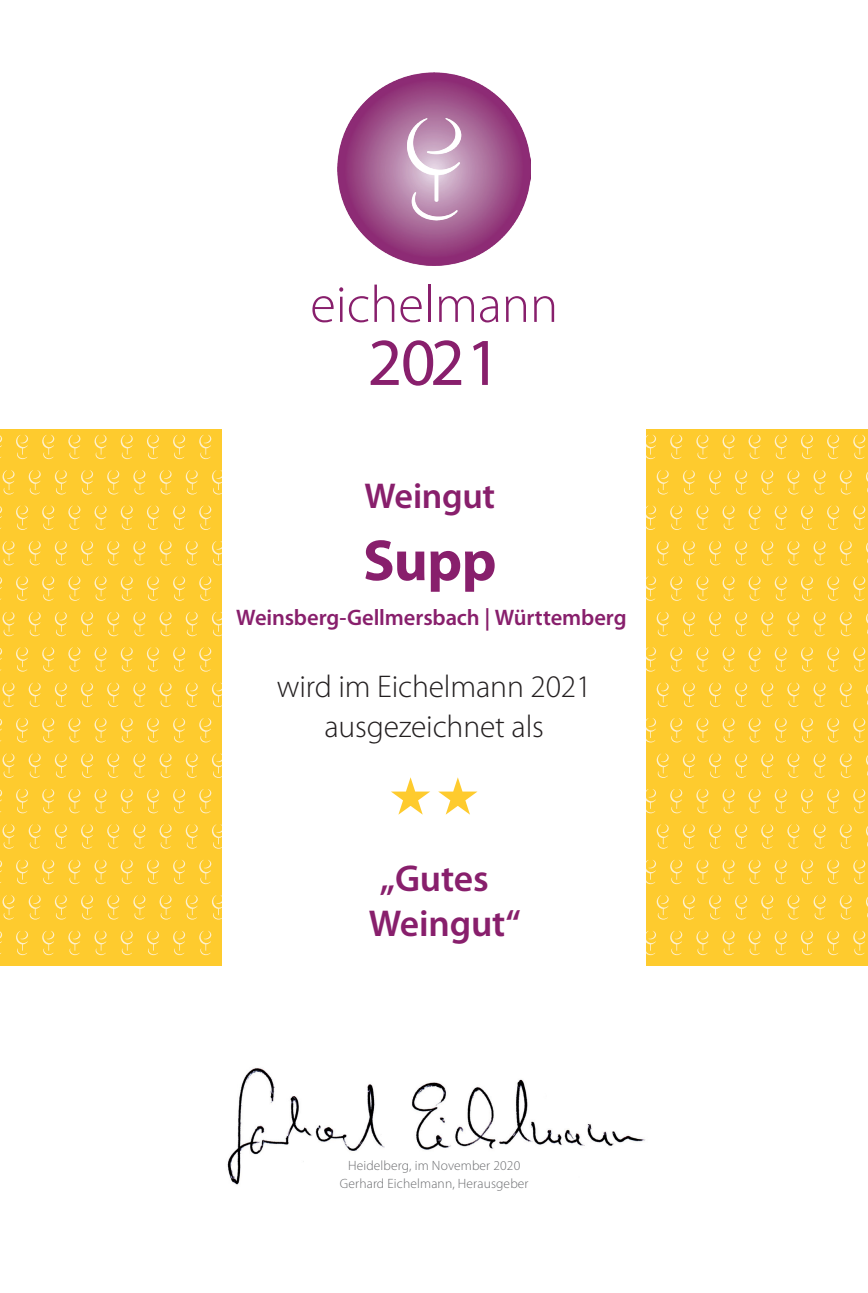
<style>
.page{position:relative;width:868px;height:1293px;background:#fff}
.page>*{position:absolute;margin:0;border:0;box-sizing:border-box;transform-origin:0 0}
.t1{font:67.5px "Myriad Pro";color:#881f6c}
._1__Name_Preisträger{font:700 58.5px "Myriad Pro";color:#881f6c}
.t2{font:300 52.5px "Myriad Pro";color:#881f6c}
._4__Name_Auszeichnun{font:600 37.5px "Myriad Pro";letter-spacing:-.005em;color:#881f6c}
._1__Name_Preisträger-2{font:600 36px "Myriad Pro";letter-spacing:-.01em;color:#881f6c}
._3__Text_Auszeichnun{font:300 31.5px "Myriad Pro";letter-spacing:-.005em;color:#231f20}
._2__Ortschaft_Winzer{font:600 22.5px "Myriad Pro";letter-spacing:-.005em;color:#881f6c}
._5__Infotext{font:300 13.5px "Myriad Pro";letter-spacing:.01em;color:#6c6d70}
</style>
<div class="page">
<div style="left:0;top:428px;width:221px;height:537px;background:#fecb2e"></div>
<svg style="left:0;top:647px;width:212px;height:24px"></svg>
<svg style="left:2px;top:682px;width:219px;height:25px"></svg>
<svg style="left:0;top:435px;width:212px;height:24px"></svg>
<svg style="left:0;top:718px;width:212px;height:24px"></svg>
<svg style="left:2px;top:470px;width:219px;height:24px"></svg>
<svg style="left:2px;top:753px;width:219px;height:25px"></svg>
<svg style="left:0;top:505px;width:212px;height:25px"></svg>
<svg style="left:0;top:789px;width:212px;height:24px"></svg>
<svg style="left:2px;top:541px;width:219px;height:24px"></svg>
<svg style="left:2px;top:824px;width:219px;height:25px"></svg>
<svg style="left:0;top:576px;width:212px;height:25px"></svg>
<svg style="left:0;top:859px;width:212px;height:25px"></svg>
<svg style="left:0;top:930px;width:212px;height:25px"></svg>
<svg style="left:2px;top:612px;width:219px;height:24px"></svg>
<svg style="left:2px;top:895px;width:219px;height:24px"></svg>
<div style="left:646px;top:428px;width:221px;height:537px;background:#fecb2e"></div>
<svg style="left:646px;top:647px;width:220px;height:24px"></svg>
<svg style="left:656px;top:682px;width:211px;height:25px"></svg>
<svg style="left:646px;top:435px;width:220px;height:24px"></svg>
<svg style="left:646px;top:718px;width:220px;height:24px"></svg>
<svg style="left:656px;top:470px;width:211px;height:24px"></svg>
<svg style="left:656px;top:753px;width:211px;height:25px"></svg>
<svg style="left:646px;top:505px;width:220px;height:25px"></svg>
<svg style="left:646px;top:789px;width:220px;height:24px"></svg>
<svg style="left:656px;top:541px;width:211px;height:24px"></svg>
<svg style="left:656px;top:824px;width:211px;height:25px"></svg>
<svg style="left:646px;top:576px;width:220px;height:25px"></svg>
<svg style="left:646px;top:859px;width:220px;height:25px"></svg>
<svg style="left:646px;top:930px;width:220px;height:25px"></svg>
<svg style="left:656px;top:612px;width:211px;height:24px"></svg>
<svg style="left:656px;top:895px;width:211px;height:24px"></svg>
<img style="left:338px;top:72px;width:192px;height:193px">
<svg style="left:391px;top:777px;width:39px;height:37px"></svg>
<svg style="left:438px;top:777px;width:39px;height:37px"></svg>
<img style="left:227px;top:1068px;width:419px;height:117px">
<p class="t2" style="left:310px;top:275px;width:249px">eichelmann</p>
<p class="t1" style="left:367px;top:321px;width:135px">2021</p>
<p class="_1__Name_Preisträger-2" style="left:364px;top:473px;width:132px">Weingut</p>
<p class="_1__Name_Preisträger" style="left:363px;top:522px;width:135px">Supp</p>
<p class="_2__Ortschaft_Winzer" style="left:236px;top:603px;width:392px">Weinsberg-Gellmersbach | Württemberg</p>
<p class="_3__Text_Auszeichnun" style="left:277px;top:669px;width:316px">wird im Eichelmann 2021</p>
<p class="_3__Text_Auszeichnun" style="left:324px;top:709px;width:221px">ausgezeichnet als</p>
<p class="_4__Name_Auszeichnun" style="left:379px;top:854px;width:110px">„Gutes</p>
<p class="_4__Name_Auszeichnun" style="left:369px;top:899px;width:153px">Weingut“</p>
<p class="_5__Infotext" style="left:348px;top:1158px;width:174px">Heidelberg, im November 2020</p>
<p class="_5__Infotext" style="left:340px;top:1176px;width:190px">Gerhard Eichelmann, Herausgeber</p>
</div>
